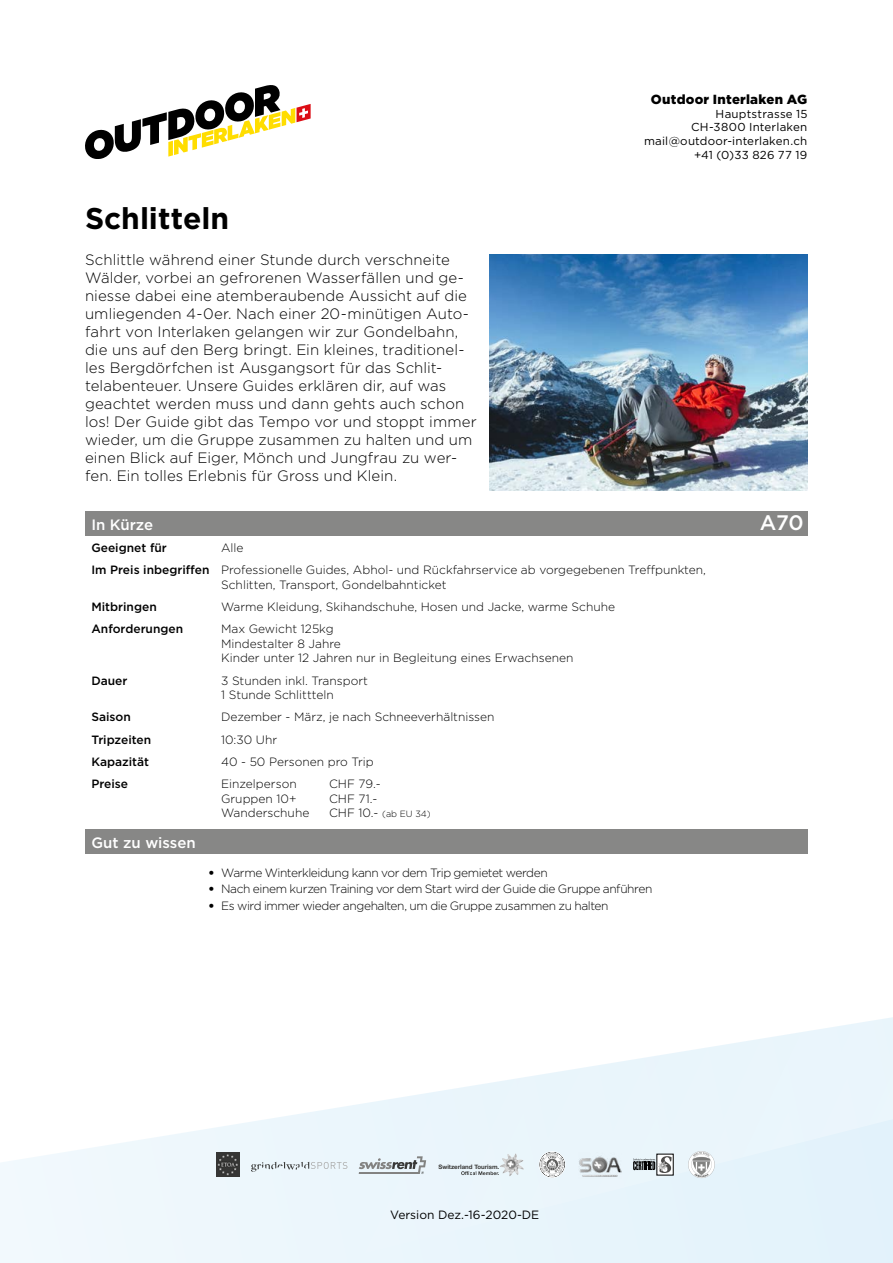
<style>
.page{position:relative;width:893px;height:1263px;background:#fff}
.page>*{position:absolute;margin:0;border:0;box-sizing:border-box;transform-origin:0 0}
.t1{font:700 30px "Gotham";color:#000}
.t2{font:500 21px "Gotham";color:#fff}
.t3{font:300 15px/18px "Gotham";letter-spacing:.005em;color:#000}
.t4{font:500 15px "Gotham";color:#fff}
.t5{font:900 13.2px "Gotham";letter-spacing:.02em;color:#000}
.t6{font:300 12px/14.4px "Gotham";color:#000}
.t7{font:300 12px "Gotham";letter-spacing:-.035em;color:#000}
.t8{font:500 12px "Gotham";color:#000}
.t9{font:12px "Gotham";color:#000}
.t10{font:11.55px/13.8px "Gotham";letter-spacing:.02em;color:#000;text-align:right}
.t11{font:300 9px "Gotham";color:#000}
.t12{font:700 6.15px "Helvetica Neue";color:#383837}
.s1{font-weight:500}
.s2{font-size:12px}
.s3{font-weight:900}
</style>
<div class="page">
<svg style="left:0;top:1017px;width:893px;height:246px;fill:#ecf6fc"></svg>
<svg style="left:461px;top:1171px;width:38px;height:4px"></svg>
<img style="left:500px;top:1153px;width:24px;height:23px">
<svg style="left:633px;top:1156px;width:38px;height:17px"></svg>
<img style="left:578px;top:1152px;width:43px;height:26px">
<svg style="left:359px;top:1156px;width:67px;height:18px"></svg>
<svg style="left:688px;top:1151px;width:27px;height:27px"></svg>
<div style="left:688px;top:1151px;width:26px;height:27px;background:#fff;border-radius:50%"></div>
<svg style="left:691px;top:1152px;width:21px;height:25px"></svg>
<svg style="left:251px;top:1162px;width:96px;height:10px"></svg>
<svg style="left:539px;top:1151px;width:26px;height:27px"></svg>
<svg style="left:540px;top:1152px;width:25px;height:25px"></svg>
<img style="left:217px;top:1153px;width:23px;height:23px">
<svg style="left:85px;top:85px;width:226px;height:74px"></svg>
<div style="left:85px;top:511px;width:723px;height:25px;background:#878786"></div>
<div style="left:85px;top:829px;width:723px;height:25px;background:#878786"></div>
<img style="left:489px;top:254px;width:319px;height:236px">
<h1 class="t1" style="left:85px;top:205px;width:146px">Schlitteln</h1>
<p class="t3" style="left:85px;top:252px;width:393px">Schlittle während einer Stunde durch verschneite Wälder, vorbei an gefrorenen Wasserfällen und ge&shy;niesse dabei eine atemberaubende Aussicht auf die umliegenden 4-0er. Nach einer 20-minütigen Auto&shy;fahrt von Interlaken gelangen wir zur Gondelbahn, die uns auf den Berg bringt. Ein kleines, traditionel&shy;les Bergdörfchen ist Ausgangsort für das Schlit&shy;telabenteuer. Unsere Guides erklären dir, auf was geachtet werden muss und dann gehts auch schon los! Der Guide gibt das Tempo vor und stoppt immer wieder, um die Gruppe zusammen zu halten und um einen Blick auf Eiger, Mönch und Jungfrau zu wer&shy;fen. Ein tolles Erlebnis für Gross und Klein.</p>
<p class="t5" style="left:651px;top:94px;width:158px">Outdoor Interlaken AG</p>
<p class="t10" style="left:644px;top:107px;width:165px">Hauptstrasse 15<br>CH-3800 Interlaken mail@outdoor-interlaken.ch +41 (0)33 826 77 19</p>
<p class="t4" style="left:91px;top:517px;width:63px">In Kürze</p>
<p class="t8" style="left:91px;top:542px;width:77px">Geeignet für</p>
<p class="t6" style="left:91px;top:537px;width:616px;line-height:22.4px;text-indent:130px">Alle<br><span class="s1">Im Preis inbegriffen</span> Professionelle Guides, Abhol- und Rückfahrservice ab vorgegebenen Treffpunkten,</p>
<p class="t6" style="left:221px;top:578px;width:227px">Schlitten, Transport, Gondelbahnticket</p>
<p class="t8" style="left:91px;top:601px;width:67px">Mitbringen</p>
<p class="t6" style="left:221px;top:600px;width:395px">Warme Kleidung, Skihandschuhe, Hosen und Jacke, warme Schuhe</p>
<p class="t8" style="left:91px;top:624px;width:93px">Anforderungen</p>
<p class="t6" style="left:221px;top:622px;width:354px">Max Gewicht 125kg<br>Mindestalter 8 Jahre<br>Kinder unter 12 Jahren nur in Begleitung eines Erwachsenen</p>
<p class="t8" style="left:91px;top:675px;width:38px">Dauer</p>
<p class="t6" style="left:221px;top:674px;width:148px">3 Stunden inkl. Transport<br>1 Stunde Schlittteln</p>
<p class="t8" style="left:91px;top:712px;width:41px">Saison</p>
<p class="t6" style="left:221px;top:710px;width:275px">Dezember - März, je nach Schneeverhältnissen</p>
<p class="t8" style="left:91px;top:734px;width:61px">Tripzeiten</p>
<p class="t6" style="left:221px;top:733px;width:58px">10:30 Uhr</p>
<p class="t8" style="left:91px;top:756px;width:59px">Kapazität</p>
<p class="t6" style="left:221px;top:755px;width:154px">40 - 50 Personen pro Trip</p>
<p class="t8" style="left:91px;top:779px;width:38px">Preise</p>
<p class="t6" style="left:221px;top:777px;width:90px">Einzelperson<br>Gruppen 10+<br>Wanderschuhe</p>
<p class="t6" style="left:329px;top:777px;width:53px">CHF 79.-<br>CHF 71.-</p>
<p class="t11" style="left:329px;top:810px;width:103px"><span class="s2">CHF 10.-</span> (ab EU 34)</p>
<p class="t4" style="left:91px;top:836px;width:106px">Gut zu wissen</p>
<p class="t7" style="left:208px;top:867px;width:341px"><span class="s3">•</span> Warme Winterkleidung kann vor dem Trip gemietet werden</p>
<p class="t7" style="left:208px;top:883px;width:446px"><span class="s3">•</span> Nach einem kurzen Training vor dem Start wird der Guide die Gruppe anführen</p>
<p class="t7" style="left:208px;top:900px;width:402px"><span class="s3">•</span> Es wird immer wieder angehalten, um die Gruppe zusammen zu halten</p>
<h2 class="t2" style="left:760px;top:514px;width:45px">A70</h2>
<p class="t12" style="left:438px;top:1163px;width:62px">Switzerland Tourism.</p>
<p class="t9" style="left:390px;top:1209px;width:151px">Version Dez.-16-2020-DE</p>
</div>
